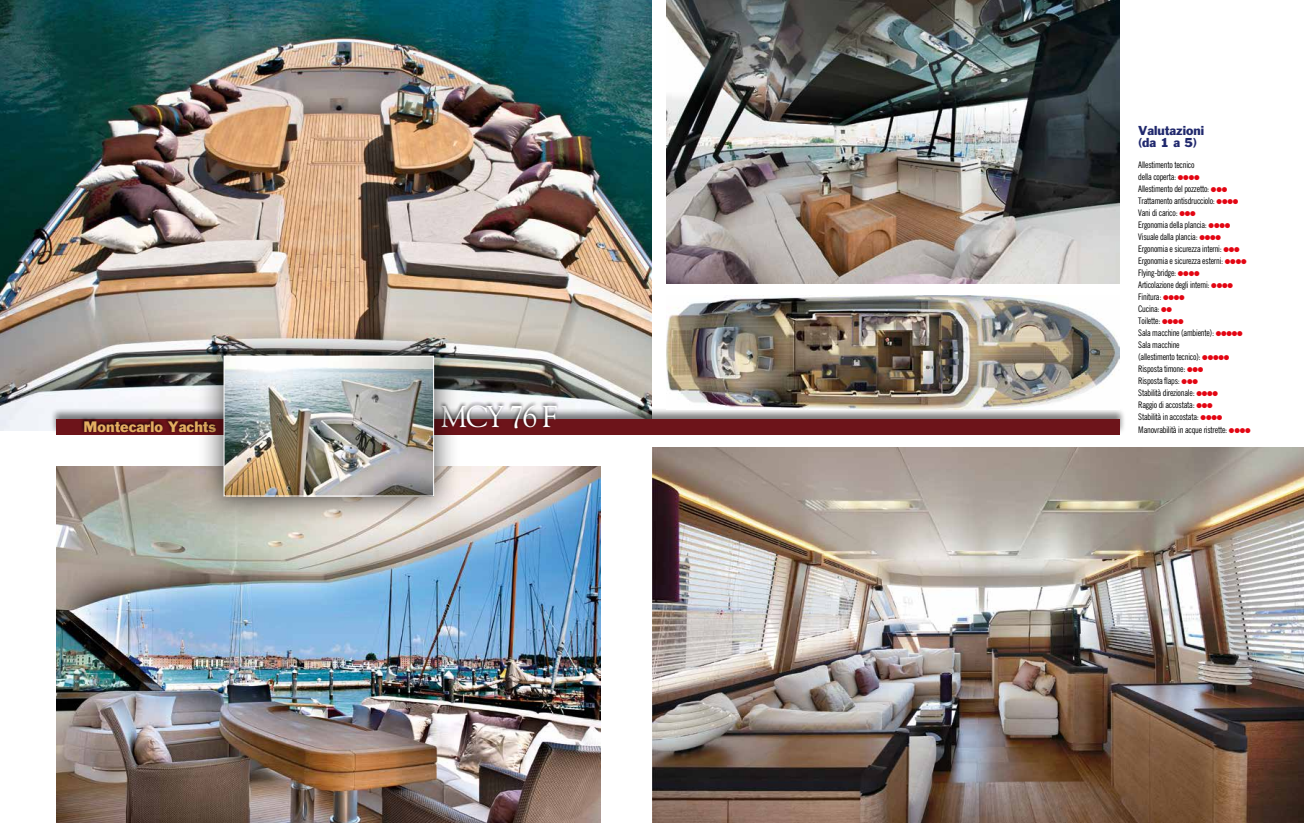
<style>
.page{position:relative;width:1304px;height:823px;background:#fff}
.page>*{position:absolute;margin:0;border:0;box-sizing:border-box;transform-origin:0 0}
.t1{font:30px "Goudy";color:#fff}
.t2{font:14px "Franklin Gothic";color:#e3ae61}
.t3{font:12px/12px "Franklin Gothic";color:#20286d}
.t4{font:condensed 9px/12px "News Gothic BT";letter-spacing:-.02em;color:#000}
.s1{color:#e30613}
</style>
<div class="page">
<img style="left:0;top:0;width:652px;height:430px">
<img style="left:57px;top:466px;width:544px;height:356px">
<div style="left:51px;top:407px;width:1075px;height:28px;background:#000;opacity:.5"></div>
<div style="left:57px;top:418px;width:1063px;height:16px;background:#6d141a"></div>
<div style="left:80px;top:400px;width:479px;height:33px;background:#000;opacity:.75"></div>
<div style="left:197px;top:329px;width:263px;height:193px;background:#000;opacity:.75"></div>
<img style="left:226px;top:357px;width:206px;height:137px">
<div style="left:224px;top:355px;width:210px;height:141px;border:1px solid #fff"></div>
<img style="left:652px;top:447px;width:652px;height:375px">
<img style="left:666px;top:0;width:454px;height:283px">
<img style="left:666px;top:295px;width:454px;height:114px">
<h2 class="t2" style="left:84px;top:417px;width:134px">Montecarlo Yachts</h2>
<h1 class="t1" style="left:441px;top:397px;width:118px">MCY 76 F</h1>
<h3 class="t3" style="left:1138px;top:125px;width:67px">Valutazioni (da 1 a 5)</h3>
<p class="t4" style="left:1138px;top:159px;width:114px">Allestimento tecnico<br>della coperta: <span class="s1">●●●●<br></span>Allestimento del pozzetto: <span class="s1">●●●<br></span>Trattamento antisdrucciolo: <span class="s1">●●●●<br></span>Vani di carico: <span class="s1">●●●<br></span>Ergonomia della plancia: <span class="s1">●●●●<br></span>Visuale dalla plancia: <span class="s1">●●●●<br></span>Ergonomia e sicurezza interni: <span class="s1">●●●<br></span>Ergonomia e sicurezza esterni: <span class="s1">●●●●<br></span>Flying-bridge: <span class="s1">●●●●<br></span>Articolazione degli interni: <span class="s1">●●●●<br></span>Finitura: <span class="s1">●●●●<br></span>Cucina: <span class="s1">●●<br></span>Toilette: <span class="s1">●●●●<br></span>Sala macchine (ambiente): <span class="s1">●●●●●<br></span>Sala macchine<br>(allestimento tecnico): <span class="s1">●●●●●<br></span>Risposta timone: <span class="s1">●●●<br></span>Risposta flaps: <span class="s1">●●●<br></span>Stabilità direzionale: <span class="s1">●●●●<br></span>Raggio di accostata: <span class="s1">●●●<br></span>Stabilità in accostata: <span class="s1">●●●●<br></span>Manovrabilità in acque ristrette: <span class="s1">●●●●</span></p>
</div>
